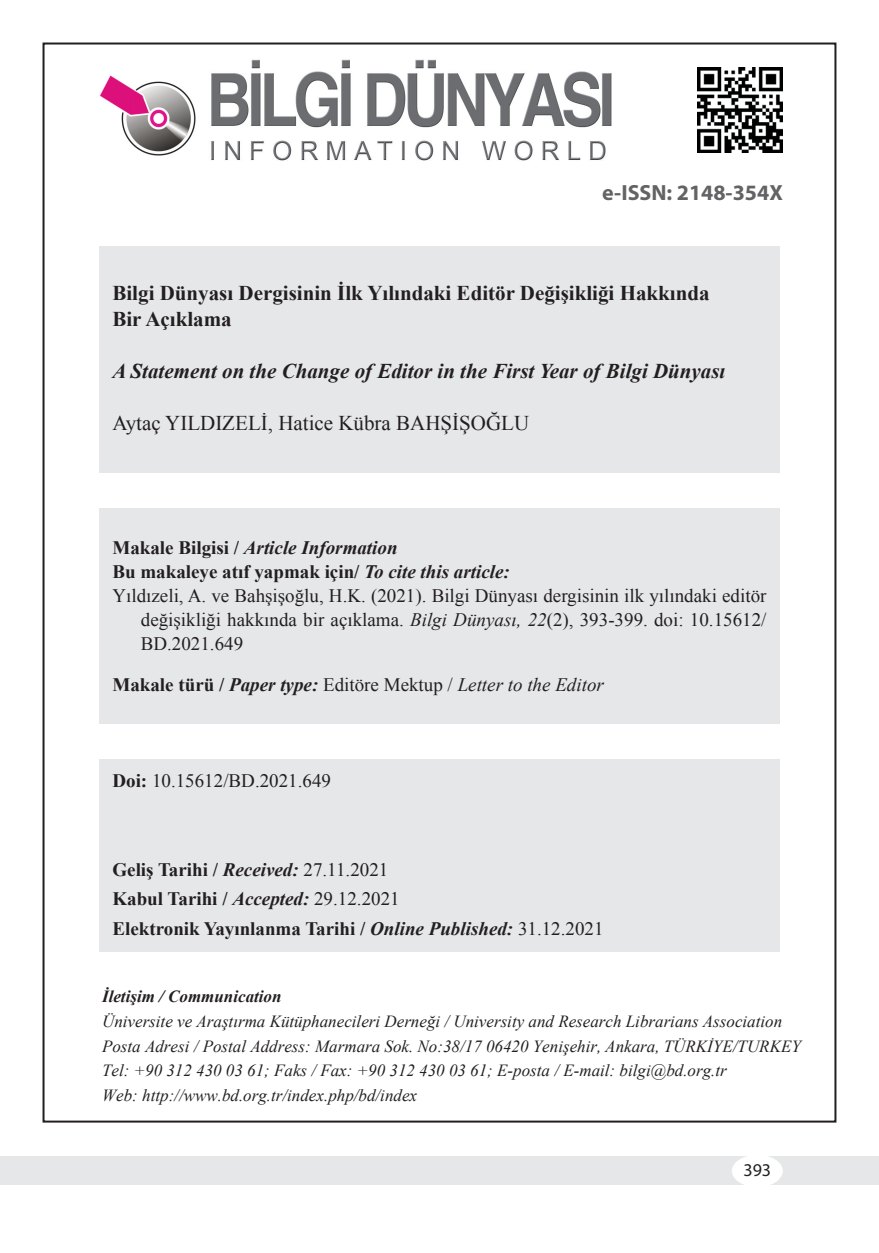
<style>
.page{position:relative;width:879px;height:1253px;background:#fff}
.page>*{position:absolute;margin:0;border:0;box-sizing:border-box;transform-origin:0 0}
.t1{font:700 22px "Myriad Pro";color:#636366}
.t2{font:700 21px/26px "Times New Roman";color:#231f20}
.t3{font:italic 700 21px "Times New Roman";color:#231f20}
.t4{font:21px "Times New Roman";color:#231f20}
.t5{font:19px "Times New Roman";color:#231f20}
.t6{font:700 19px/29.6px "Times New Roman";color:#231f20}
.t7{font:italic 19px "Times New Roman";color:#231f20}
.t8{font:italic 700 19px "Times New Roman";color:#231f20}
.t9{font:18px "Myriad Pro";color:#231f20}
.t10{font:italic 17px/24.8px "Times New Roman";color:#231f20}
.t11{font:italic 700 17px "Times New Roman";color:#231f20}
.s1{font-style:normal}
.s2{font-style:italic}
.s3{font-weight:700;font-style:normal}
.s4{font-weight:700}
.s5{font-weight:400}
</style>
<div class="page">
<div style="left:99px;top:246px;width:681px;height:226px;background:#e6e7e9"></div>
<div style="left:99px;top:508px;width:681px;height:215px;background:#e6e7e9"></div>
<div style="left:99px;top:759px;width:681px;height:193px;background:#e6e7e9"></div>
<img style="left:100px;top:59px;width:512px;height:102px">
<img style="left:698px;top:67px;width:85px;height:85px">
<div style="left:0;top:1156px;width:879px;height:28px;background:#e6e7e9"></div>
<div style="left:732px;top:1155px;width:51px;height:32px;background:#fff;border-radius:50%"></div>
<p class="t1" style="left:602px;top:178px;width:182px">e-ISSN: 2148-354X</p>
<p class="t2" style="left:112px;top:279px;width:598px">Bilgi Dünyası Dergisinin İlk Yılındaki Editör Değişikliği Hakkında<br>Bir Açıklama</p>
<p class="t3" style="left:112px;top:356px;width:614px">A Statement on the Change of Editor in the First Year of Bilgi Dünyası</p>
<p class="t4" style="left:112px;top:409px;width:418px">Aytaç YILDIZELİ, Hatice Kübra BAHŞİŞOĞLU</p>
<p class="t8" style="left:112px;top:534px;width:287px"><span class="s1">Makale Bilgisi /</span> Article Information</p>
<p class="t6" style="left:112px;top:556px;width:399px">Bu makaleye atıf yapmak için/ <span class="s2">To cite this article:</span></p>
<p class="t5" style="left:112px;top:582px;width:655px">Yıldızeli, A. ve Bahşişoğlu, H.K. (2021). Bilgi Dünyası dergisinin ilk yılındaki editör</p>
<p class="t5" style="left:141px;top:606px;width:627px">değişikliği hakkında bir açıklama. <span class="s2">Bilgi Dünyası, 22</span>(2), 393-399. doi: 10.15612/</p>
<p class="t5" style="left:141px;top:630px;width:104px">BD.2021.649</p>
<p class="t7" style="left:112px;top:671px;width:493px"><span class="s3">Makale türü /</span> <span class="s4">Paper type:</span> <span class="s1">Editöre Mektup /</span> Letter to the Editor</p>
<p class="t5" style="left:112px;top:768px;width:220px"><span class="s4">Doi:</span> 10.15612/BD.2021.649</p>
<p class="t6" style="left:112px;top:854px;width:492px">Geliş Tarihi / <span class="s2">Received:</span> <span class="s5">27.11.2021<br></span>Kabul Tarihi / <span class="s2">Accepted:</span> <span class="s5">29.12.2021<br></span>Elektronik Yayınlanma Tarihi / <span class="s2">Online Published:</span> <span class="s5">31.12.2021</span></p>
<p class="t11" style="left:102px;top:984px;width:181px">İletişim / Communication</p>
<p class="t10" style="left:102px;top:1008px;width:700px">Üniversite ve Araştırma Kütüphanecileri Derneği / University and Research Librarians Association Posta Adresi / Postal Address: Marmara Sok. No:38/17 06420 Yenişehir, Ankara, TÜRKİYE/TURKEY Tel: +90 312 430 03 61; Faks / Fax: +90 312 430 03 61; E-posta / E-mail: bilgi@bd.org.tr<br>Web: http://www.bd.org.tr/index.php/bd/index</p>
<p class="t9" style="left:743px;top:1159px;width:29px">393</p>
</div>
